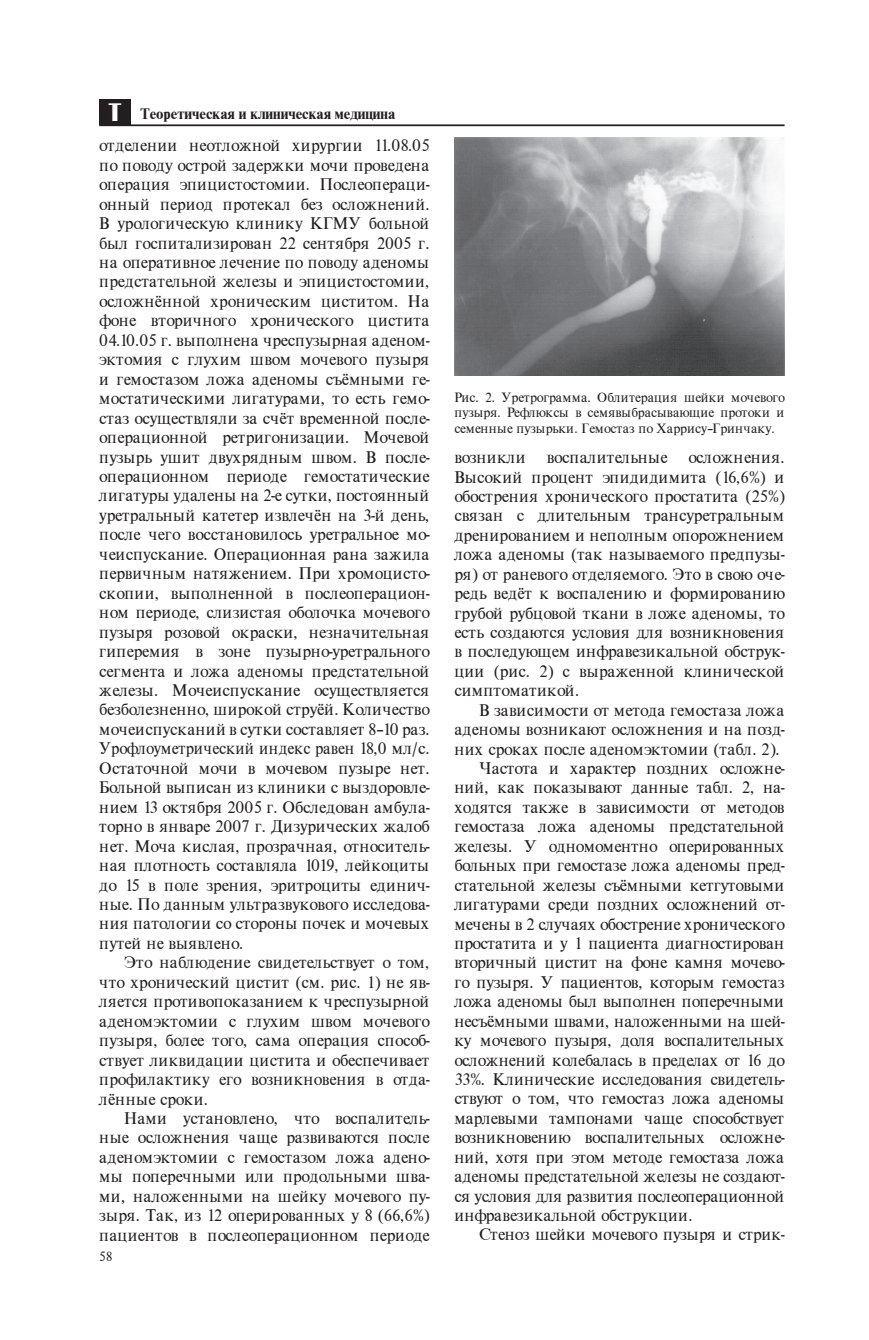
<style>
.page{position:relative;width:869px;height:1340px;background:#fff}
.page>*{position:absolute;margin:0;border:0;box-sizing:border-box;transform-origin:0 0}
.t1{font:17.5px/19.4px "Nimbus Cyr";letter-spacing:-.01em;color:#231f20;text-align:justify}
.t2{font:700 15.75px "Nimbus Cyr";color:#231f20}
.t3{font:14px/15.8px "Nimbus Cyr";color:#231f20;text-align:justify}
.s1{font-family:"TT Compact";font-weight:400;font-size:21px;color:#fff}
</style>
<div class="page">
<hr style="left:99px;top:124px;width:685px;height:2px;background:#231f20">
<div style="left:99px;top:99px;width:31px;height:25px;background:#231f20"></div>
<img style="left:454px;top:137px;width:330px;height:238px">
<p class="t2" style="left:108px;top:104px;width:288px"><span class="s1">Т</span> Теоретическая и клиническая медицина</p>
<p class="t1" style="left:99px;top:135px;width:332px">отделении неотложной хирургии 11.08.05 по поводу острой задержки мочи проведена операция эпицистостомии. Послеопераци&shy;онный период протекал без осложнений.<br>В урологическую клинику КГМУ больной был госпитализирован 22 сентября 2005 г. на оперативное лечение по поводу аденомы предстательной железы и эпицистостомии, осложнённой хроническим циститом. На фоне вторичного хронического цистита 04.10.05 г. выполнена чреспузырная аденом&shy;эктомия с глухим швом мочевого пузыря и гемостазом ложа аденомы съёмными ге&shy;мостатическими лигатурами, то есть гемо&shy;стаз осуществляли за счёт временной после&shy;операционной ретригонизации. Мочевой пузырь ушит двухрядным швом. В после&shy;операционном периоде гемостатические лигатуры удалены на 2-е сутки, постоянный уретральный катетер извлечён на 3-й день, после чего восстановилось уретральное мо&shy;чеиспускание. Операционная рана зажила первичным натяжением. При хромоцисто&shy;скопии, выполненной в послеоперацион&shy;ном периоде, слизистая оболочка мочевого пузыря розовой окраски, незначительная гиперемия в зоне пузырно-уретрального сегмента и ложа аденомы предстательной железы. Мочеиспускание осуществляется безболезненно, широкой струёй. Количество мочеиспусканий в сутки составляет 8–10 раз.<br>Урофлоуметрический индекс равен 18,0 мл/с.<br>Остаточной мочи в мочевом пузыре нет.<br>Больной выписан из клиники с выздоровле&shy;нием 13 октября 2005 г. Обследован амбула&shy;торно в январе 2007 г. Дизурических жалоб нет. Моча кислая, прозрачная, относитель&shy;ная плотность составляла 1019, лейкоциты до 15 в поле зрения, эритроциты единич&shy;ные. По данным ультразвукового исследова&shy;ния патологии со стороны почек и мочевых путей не выявлено.</p>
<p class="t1" style="left:99px;top:951px;width:332px;text-indent:25px">Это наблюдение свидетельствует о том, что хронический цистит (см. рис. 1) не яв&shy;ляется противопоказанием к чреспузырной аденомэктомии с глухим швом мочевого пузыря, более того, сама операция способ&shy;ствует ликвидации цистита и обеспечивает профилактику его возникновения в отда&shy;лённые сроки.</p>
<p class="t1" style="left:99px;top:1107px;width:332px;text-indent:25px">Нами установлено, что воспалитель&shy;ные осложнения чаще развиваются после аденомэктомии с гемостазом ложа адено&shy;мы поперечными или продольными шва&shy;ми, наложенными на шейку мочевого пу&shy;зыря. Так, из 12 оперированных у 8 (66,6%) пациентов в послеоперационном периоде</p>
<p class="t3" style="left:99px;top:1247px;width:14px">58</p>
<p class="t3" style="left:454px;top:388px;width:331px">Рис. 2. Уретрограмма. Облитерация шейки мочевого пузыря. Рефлюксы в семявыбрасывающие протоки и семенные пузырьки. Гемостаз по Харрису–Гринчаку.</p>
<p class="t1" style="left:454px;top:446px;width:332px">возникли воспалительные осложнения.<br>Высокий процент эпидидимита (16,6%) и обострения хронического простатита (25%) связан с длительным трансуретральным дренированием и неполным опорожнением ложа аденомы (так называемого предпузы&shy;ря) от раневого отделяемого. Это в свою оче&shy;редь ведёт к воспалению и формированию грубой рубцовой ткани в ложе аденомы, то есть создаются условия для возникновения в последующем инфравезикальной обструк&shy;ции (рис. 2) с выраженной клинической симптоматикой.</p>
<p class="t1" style="left:479px;top:699px;width:307px">В зависимости от метода гемостаза ложа</p>
<p class="t1" style="left:454px;top:718px;width:332px">аденомы возникают осложнения и на позд-</p>
<p class="t1" style="left:454px;top:738px;width:326px">них сроках после аденомэктомии (табл. 2).</p>
<p class="t1" style="left:479px;top:757px;width:307px">Частота и характер поздних осложне-</p>
<p class="t1" style="left:454px;top:777px;width:332px">ний, как показывают данные табл. 2, на-</p>
<p class="t1" style="left:454px;top:796px;width:331px">ходятся также в зависимости от методов</p>
<p class="t1" style="left:454px;top:816px;width:331px">гемостаза ложа аденомы предстательной</p>
<p class="t1" style="left:454px;top:835px;width:331px">железы. У одномоментно оперированных</p>
<p class="t1" style="left:454px;top:854px;width:332px">больных при гемостазе ложа аденомы пред-</p>
<p class="t1" style="left:454px;top:874px;width:331px">стательной железы съёмными кетгутовыми</p>
<p class="t1" style="left:454px;top:893px;width:332px">лигатурами среди поздних осложнений от-</p>
<p class="t1" style="left:454px;top:913px;width:331px">мечены в 2 случаях обострение хронического</p>
<p class="t1" style="left:454px;top:932px;width:331px">простатита и у 1 пациента диагностирован</p>
<p class="t1" style="left:454px;top:952px;width:332px">вторичный цистит на фоне камня мочево-</p>
<p class="t1" style="left:454px;top:971px;width:331px">го пузыря. У пациентов, которым гемостаз</p>
<p class="t1" style="left:454px;top:990px;width:331px">ложа аденомы был выполнен поперечными</p>
<p class="t1" style="left:454px;top:1010px;width:332px">несъёмными швами, наложенными на шей-</p>
<p class="t1" style="left:454px;top:1029px;width:331px">ку мочевого пузыря, доля воспалительных</p>
<p class="t1" style="left:454px;top:1049px;width:331px">осложнений колебалась в пределах от 16 до</p>
<p class="t1" style="left:454px;top:1068px;width:332px">33%. Клинические исследования свидетель-</p>
<p class="t1" style="left:454px;top:1088px;width:331px">ствуют о том, что гемостаз ложа аденомы</p>
<p class="t1" style="left:454px;top:1107px;width:331px">марлевыми тампонами чаще способствует</p>
<p class="t1" style="left:454px;top:1126px;width:332px">возникновению воспалительных осложне-</p>
<p class="t1" style="left:454px;top:1146px;width:331px">ний, хотя при этом методе гемостаза ложа</p>
<p class="t1" style="left:454px;top:1165px;width:332px">аденомы предстательной железы не создают-</p>
<p class="t1" style="left:454px;top:1185px;width:331px">ся условия для развития послеоперационной</p>
<p class="t1" style="left:454px;top:1204px;width:239px">инфравезикальной обструкции.</p>
<p class="t1" style="left:479px;top:1223px;width:307px">Стеноз шейки мочевого пузыря и стрик-</p>
</div>
